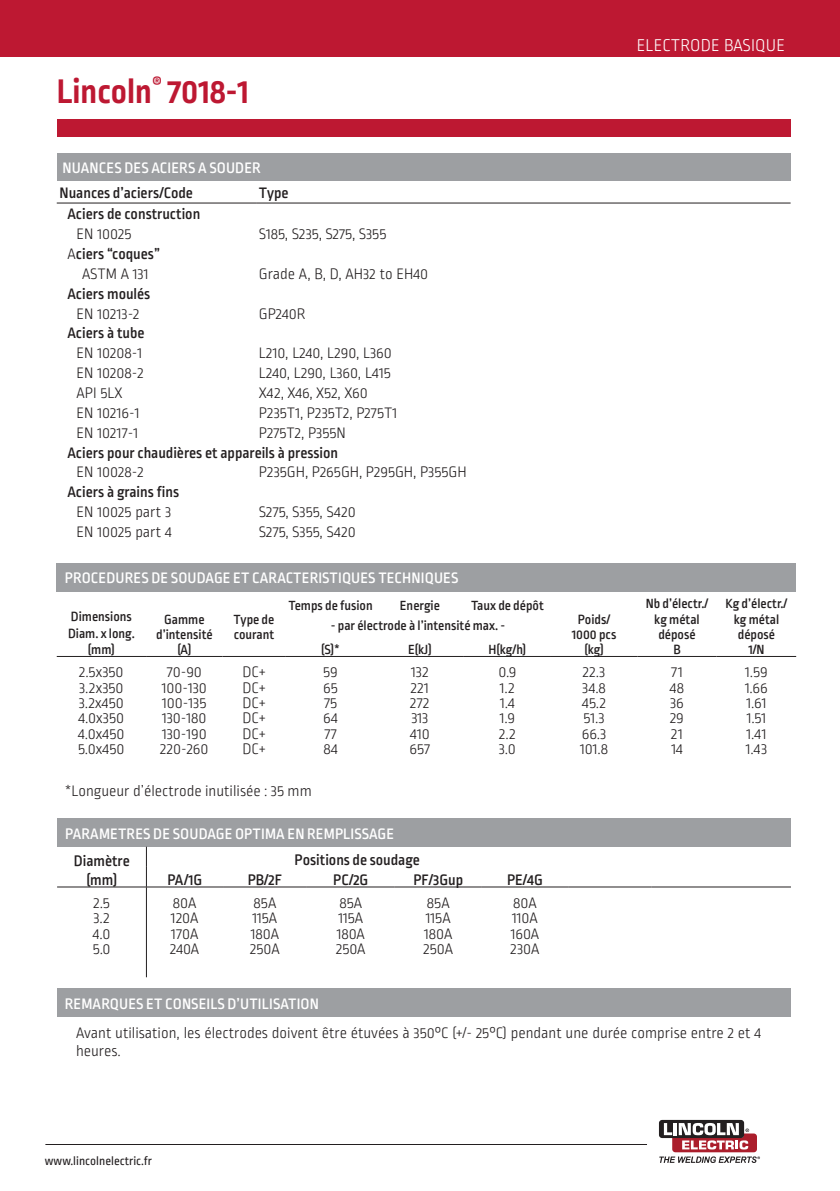
<style>
.page{position:relative;width:840px;height:1191px;background:#fff}
.page>*{position:absolute;margin:0;border:0;box-sizing:border-box;transform-origin:0 0}
.MainTitle{font:700 36px "Ropa Sans Pro";color:#bd1832}
.HEAD_onred{font:300 18px "Ropa Sans Pro";letter-spacing:.01em;color:#fff}
.TableTXT1_centre{font:300 16px/15.4px "Ropa Sans Pro";color:#231f20;text-align:justify}
.Remarks{font:300 16px/18px "Ropa Sans Pro";color:#231f20}
.MW1_Donn_FFFFFC3_FFFFFA9es{font:300 16px "Ropa Sans Pro";color:#231f20}
.MW1_Donn_FFFFFC3_FFFFFA9es-2{font:500 16px/19.2px "Ropa Sans Pro";color:#231f20;text-align:center}
.GrayBelt1{font:500 16px "Ropa Sans Pro";letter-spacing:.01em;color:#fff}
.TableTXT1_right{font:300 16px/15.4px "Ropa Sans Pro";color:#231f20;text-align:justify}
.TableTXT1_centre-2{font:500 16px "Ropa Sans Pro";color:#231f20}
.TableTXT1_centre-3{font:500 14px/15.4px "Ropa Sans Pro";color:#231f20;text-align:center}
.t1{font:12.8px "Ropa Sans Pro";color:#231f20}
.s1{font-weight:300}
</style>
<div class="page">
<div style="left:0;top:0;width:839px;height:57px;background:#bd1832"></div>
<div style="left:57px;top:119px;width:733px;height:17px;background:#bd1832"></div>
<hr style="left:45px;top:1144px;width:601px;height:1px;background:#231f20">
<div style="left:658px;top:1119px;width:85px;height:19px;background:#231f20;border-radius:3px"></div>
<svg style="left:659px;top:1123px;width:100px;height:40px"></svg>
<div style="left:57px;top:153px;width:733px;height:27px;background:#9d9fa2"></div>
<hr style="left:57px;top:203px;width:199px;height:1px;background:#231f20">
<hr style="left:256px;top:203px;width:534px;height:1px;background:#231f20">
<div style="left:57px;top:562px;width:738px;height:29px;background:#9d9fa2"></div>
<hr style="left:57px;top:656px;width:89px;height:1px;background:#231f20">
<hr style="left:146px;top:656px;width:76px;height:1px;background:#231f20">
<hr style="left:222px;top:656px;width:63px;height:1px;background:#231f20">
<hr style="left:550px;top:656px;width:87px;height:1px;background:#231f20">
<hr style="left:637px;top:656px;width:79px;height:1px;background:#231f20">
<hr style="left:716px;top:656px;width:79px;height:1px;background:#231f20">
<hr style="left:285px;top:656px;width:91px;height:1px;background:#231f20">
<hr style="left:376px;top:656px;width:87px;height:1px;background:#231f20">
<hr style="left:463px;top:656px;width:87px;height:1px;background:#231f20">
<div style="left:57px;top:818px;width:733px;height:28px;background:#9d9fa2"></div>
<hr style="left:57px;top:886px;width:89px;height:1px;background:#231f20">
<hr style="left:146px;top:886px;width:77px;height:1px;background:#231f20">
<hr style="left:223px;top:886px;width:84px;height:1px;background:#231f20">
<hr style="left:307px;top:886px;width:87px;height:1px;background:#231f20">
<hr style="left:394px;top:886px;width:87px;height:1px;background:#231f20">
<hr style="left:481px;top:886px;width:87px;height:1px;background:#231f20">
<hr style="left:568px;top:886px;width:83px;height:1px;background:#231f20">
<hr style="left:651px;top:886px;width:139px;height:1px;background:#231f20">
<svg style="left:146px;top:846px;width:1px;height:40px"></svg>
<hr style="left:146px;top:887px;width:1px;height:90px;background:#231f20">
<div style="left:57px;top:988px;width:733px;height:28px;background:#9d9fa2"></div>
<p class="MainTitle" style="left:57px;top:70px;width:193px">Lincoln<sup>®</sup> 7018-1</p>
<p class="GrayBelt1" style="left:62px;top:159px;width:200px">NUANCES DES ACIERS A SOUDER</p>
<p class="TableTXT1_centre-2" style="left:60px;top:184px;width:135px">Nuances d’aciers/Code</p>
<p class="TableTXT1_centre-2" style="left:259px;top:184px;width:31px">Type</p>
<p class="MW1_Donn_FFFFFC3_FFFFFA9es-2" style="left:68px;top:205px;width:134px">Aciers de construction</p>
<p class="MW1_Donn_FFFFFC3_FFFFFA9es" style="left:77px;top:226px;width:56px">EN 10025</p>
<p class="TableTXT1_centre" style="left:259px;top:227px;width:129px">S185, S235, S275, S355</p>
<p class="MW1_Donn_FFFFFC3_FFFFFA9es-2" style="left:68px;top:245px;width:94px"><span class="s1">A</span>ciers “coques”</p>
<p class="MW1_Donn_FFFFFC3_FFFFFA9es" style="left:82px;top:265px;width:67px">ASTM A 131</p>
<p class="MW1_Donn_FFFFFC3_FFFFFA9es" style="left:259px;top:265px;width:170px">Grade A, B, D, AH32 to EH40</p>
<p class="MW1_Donn_FFFFFC3_FFFFFA9es-2" style="left:68px;top:285px;width:84px">Aciers moulés</p>
<p class="MW1_Donn_FFFFFC3_FFFFFA9es" style="left:77px;top:305px;width:64px">EN 10213-2</p>
<p class="MW1_Donn_FFFFFC3_FFFFFA9es" style="left:259px;top:305px;width:48px">GP240R</p>
<p class="MW1_Donn_FFFFFC3_FFFFFA9es-2" style="left:68px;top:324px;width:78px">Aciers à tube</p>
<p class="MW1_Donn_FFFFFC3_FFFFFA9es" style="left:77px;top:345px;width:67px">EN 10208-1</p>
<p class="MW1_Donn_FFFFFC3_FFFFFA9es" style="left:259px;top:345px;width:134px">L210, L240, L290, L360</p>
<p class="MW1_Donn_FFFFFC3_FFFFFA9es" style="left:77px;top:364px;width:69px">EN 10208-2</p>
<p class="MW1_Donn_FFFFFC3_FFFFFA9es" style="left:259px;top:364px;width:133px">L240, L290, L360, L415</p>
<p class="MW1_Donn_FFFFFC3_FFFFFA9es" style="left:77px;top:384px;width:47px">API 5LX</p>
<p class="Remarks" style="left:259px;top:385px;width:110px">X42, X46, X52, X60</p>
<p class="MW1_Donn_FFFFFC3_FFFFFA9es" style="left:77px;top:404px;width:64px">EN 10216-1</p>
<p class="Remarks" style="left:259px;top:405px;width:140px">P235T1, P235T2, P275T1</p>
<p class="MW1_Donn_FFFFFC3_FFFFFA9es" style="left:77px;top:424px;width:63px">EN 10217-1</p>
<p class="Remarks" style="left:259px;top:424px;width:88px">P275T2, P355N</p>
<p class="MW1_Donn_FFFFFC3_FFFFFA9es-2" style="left:68px;top:444px;width:272px">Aciers pour chaudières et appareils à pression</p>
<p class="MW1_Donn_FFFFFC3_FFFFFA9es" style="left:77px;top:464px;width:69px">EN 10028-2</p>
<p class="Remarks" style="left:259px;top:464px;width:209px">P235GH, P265GH, P295GH, P355GH</p>
<p class="MW1_Donn_FFFFFC3_FFFFFA9es-2" style="left:68px;top:483px;width:113px">Aciers à grains fins</p>
<p class="MW1_Donn_FFFFFC3_FFFFFA9es" style="left:77px;top:503px;width:96px">EN 10025 part 3</p>
<p class="Remarks" style="left:259px;top:504px;width:98px">S275, S355, S420</p>
<p class="MW1_Donn_FFFFFC3_FFFFFA9es" style="left:77px;top:523px;width:96px">EN 10025 part 4</p>
<p class="Remarks" style="left:259px;top:524px;width:98px">S275, S355, S420</p>
<p class="GrayBelt1" style="left:65px;top:569px;width:395px">PROCEDURES DE SOUDAGE ET CARACTERISTIQUES TECHNIQUES</p>
<p class="TableTXT1_centre-3" style="left:71px;top:609px;width:62px">Dimensions</p>
<p class="TableTXT1_centre-3" style="left:68px;top:626px;width:68px">Diam. x long.</p>
<p class="TableTXT1_centre-3" style="left:88px;top:643px;width:28px">(mm)</p>
<p class="TableTXT1_centre-3" style="left:288px;top:598px;width:86px">Temps de fusion</p>
<p class="TableTXT1_centre-3" style="left:400px;top:598px;width:41px">Energie</p>
<p class="TableTXT1_centre-3" style="left:470px;top:598px;width:74px">Taux de dépôt</p>
<p class="TableTXT1_centre-3" style="left:233px;top:612px;width:42px">Type de</p>
<p class="TableTXT1_centre-3" style="left:233px;top:627px;width:42px">courant</p>
<p class="TableTXT1_centre-3" style="left:164px;top:612px;width:42px">Gamme</p>
<p class="TableTXT1_centre-3" style="left:156px;top:627px;width:58px">d’intensité</p>
<p class="TableTXT1_centre-3" style="left:177px;top:643px;width:16px">(A)</p>
<p class="TableTXT1_centre-3" style="left:330px;top:618px;width:176px">- par électrode à l’intensité max. -</p>
<p class="TableTXT1_centre-3" style="left:321px;top:643px;width:20px">(S)*</p>
<p class="TableTXT1_centre-3" style="left:408px;top:643px;width:25px">E(kJ)</p>
<p class="TableTXT1_centre-3" style="left:488px;top:643px;width:39px">H(kg/h)</p>
<p class="HEAD_onred" style="left:636px;top:36px;width:150px">ELECTRODE BASIQUE</p>
<p class="TableTXT1_centre-3" style="left:571px;top:612px;width:46px">Poids/<br>1000 pcs (kg)</p>
<p class="TableTXT1_centre-3" style="left:645px;top:597px;width:64px">Nb d’électr./</p>
<p class="TableTXT1_centre-3" style="left:654px;top:612px;width:47px">kg métal</p>
<p class="TableTXT1_centre-3" style="left:658px;top:627px;width:39px">déposé<br>B</p>
<p class="TableTXT1_centre-3" style="left:725px;top:597px;width:63px">Kg d’électr./</p>
<p class="TableTXT1_centre-3" style="left:733px;top:612px;width:47px">kg métal</p>
<p class="TableTXT1_centre-3" style="left:737px;top:627px;width:39px">déposé<br>1/N</p>
<p class="TableTXT1_centre" style="left:160px;top:665px;width:50px;text-align:center">70-90<br>100-130<br>100-135<br>130-180<br>130-190<br>220-260</p>
<p class="TableTXT1_centre" style="left:242px;top:665px;width:25px">DC+ DC+ DC+ DC+ DC+ DC+</p>
<p class="TableTXT1_centre" style="left:323px;top:665px;width:16px">59<br>65<br>75<br>64<br>77<br>84</p>
<p class="TableTXT1_centre" style="left:409px;top:665px;width:22px">132<br>221<br>272<br>313<br>410<br>657</p>
<p class="TableTXT1_centre" style="left:498px;top:665px;width:20px">0.9<br>1.2<br>1.4<br>1.9<br>2.2<br>3.0</p>
<p class="TableTXT1_centre" style="left:580px;top:665px;width:29px;text-align:left">22.3<br>34.8<br>45.2<br>51.3<br>66.3<br>101.8</p>
<p class="TableTXT1_centre" style="left:669px;top:665px;width:16px">71<br>48<br>36<br>29<br>21<br>14</p>
<p class="TableTXT1_centre" style="left:744px;top:665px;width:24px">1.59<br>1.66<br>1.61<br>1.51<br>1.41<br>1.43</p>
<p class="TableTXT1_right" style="left:65px;top:784px;width:248px">*Longueur d’électrode inutilisée : 35 mm</p>
<p class="GrayBelt1" style="left:65px;top:824px;width:330px">PARAMETRES DE SOUDAGE OPTIMA EN REMPLISSAGE</p>
<p class="MW1_Donn_FFFFFC3_FFFFFA9es-2" style="left:74px;top:852px;width:57px">Diamètre (mm)</p>
<p class="MW1_Donn_FFFFFC3_FFFFFA9es-2" style="left:294px;top:851px;width:127px">Positions de soudage</p>
<p class="TableTXT1_right" style="left:79px;top:665px;width:46px">2.5x350</p>
<p class="TableTXT1_right" style="left:78px;top:681px;width:48px">3.2x350<br>3.2x450<br>4.0x350<br>4.0x450</p>
<p class="TableTXT1_right" style="left:78px;top:742px;width:48px">5.0x450</p>
<p class="TableTXT1_centre-2" style="left:167px;top:871px;width:36px">PA/1G</p>
<p class="TableTXT1_centre-2" style="left:248px;top:871px;width:36px">PB/2F</p>
<p class="TableTXT1_centre-2" style="left:333px;top:871px;width:37px">PC/2G</p>
<p class="TableTXT1_centre-2" style="left:413px;top:871px;width:51px">PF/3Gup</p>
<p class="TableTXT1_centre-2" style="left:507px;top:871px;width:37px">PE/4G</p>
<p class="TableTXT1_right" style="left:93px;top:896px;width:18px">2.5</p>
<p class="TableTXT1_right" style="left:93px;top:911px;width:19px">3.2<br>4.0<br>5.0</p>
<p class="TableTXT1_centre" style="left:170px;top:896px;width:31px;text-align:left">80A<br>120A<br>170A<br>240A</p>
<p class="TableTXT1_centre" style="left:250px;top:896px;width:31px;text-align:left">85A<br>115A<br>180A<br>250A</p>
<p class="TableTXT1_centre" style="left:336px;top:896px;width:31px;text-align:left">85A<br>115A<br>180A<br>250A</p>
<p class="TableTXT1_centre" style="left:423px;top:896px;width:31px;text-align:left">85A<br>115A<br>180A<br>250A</p>
<p class="TableTXT1_centre" style="left:510px;top:896px;width:30px;text-align:left">80A<br>110A<br>160A<br>230A</p>
<p class="GrayBelt1" style="left:65px;top:994px;width:255px">REMARQUES ET CONSEILS D’UTILISATION</p>
<p class="Remarks" style="left:76px;top:1024px;width:686px">Avant utilisation, les électrodes doivent être étuvées à 350°C (+/- 25°C) pendant une durée comprise entre 2 et 4 heures.</p>
<p class="t1" style="left:45px;top:1153px;width:108px">www.lincolnelectric.fr</p>
</div>
